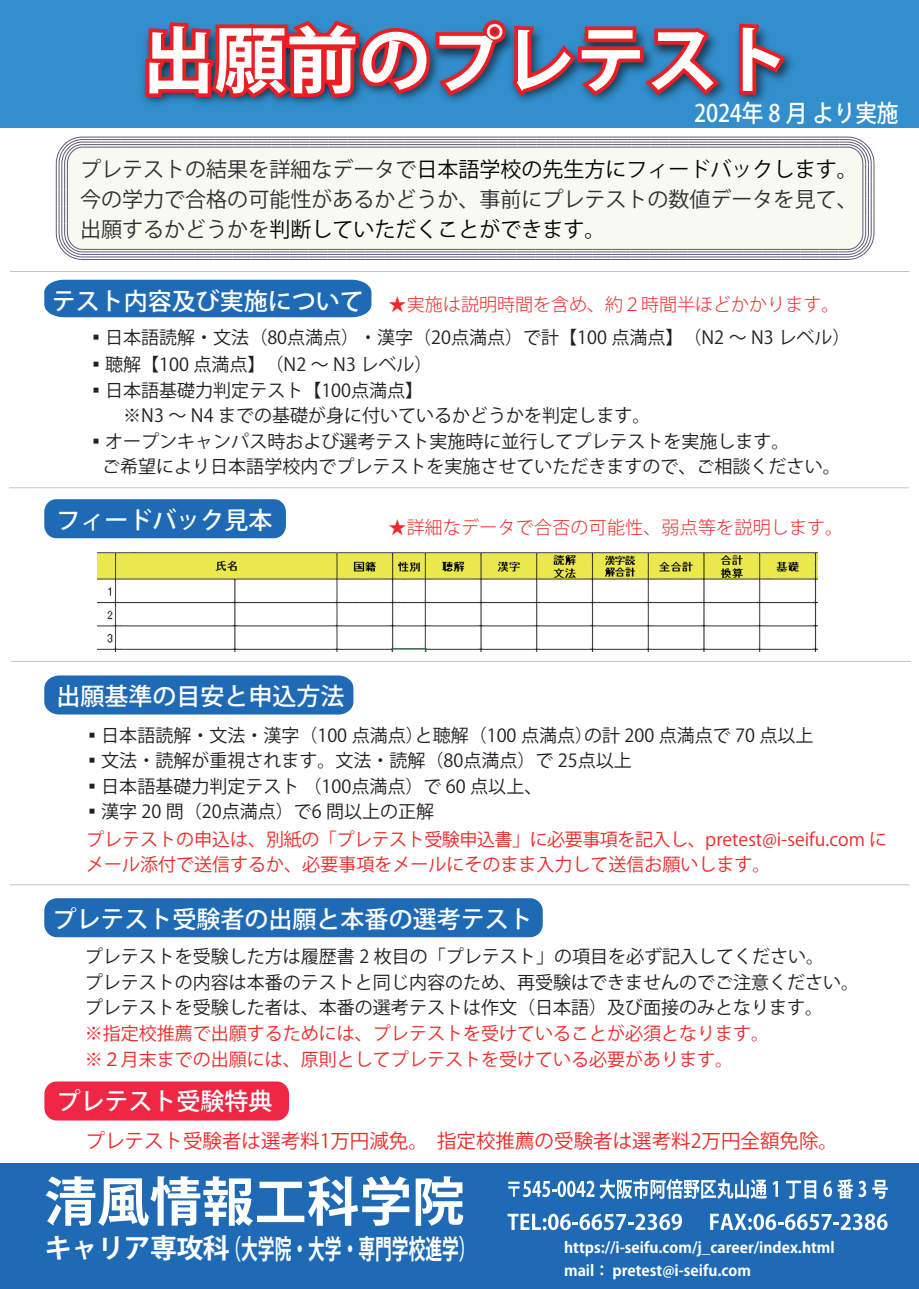
<style>
.page{position:relative;width:919px;height:1289px;background:#fff}
.page>*{position:absolute;margin:0;border:0;box-sizing:border-box;transform-origin:0 0}
.t1{font:700 72px "Koz Go Pro";color:#fff}
.t2{font:700 52.5px "Koz Go Pro";color:#fff}
.t3{font:700 27px "Koz Go Pro";color:#fff;scale:.62 1}
.t4{font:700 27px "Koz Go Pro";letter-spacing:-.025em;color:#fff}
.t5{font:500 24px "Koz Go Pro";color:#fff}
.t6{font:500 24px "Koz Go Pro";color:#fff;scale:.9 1}
.t7{font:21px/30px "Koz Go Pro";color:#2f3030;text-align:justify}
.t8{font:19.5px "Koz Go Pro";color:#ee2928}
.t9{font:18px/25.5px "Koz Go Pro";color:#231f20}
.t10{font:18px/25.5px "Koz Go Pro";color:#ee2928}
.t11{font:300 18px "Koz Go Pro";letter-spacing:.01em;color:#ee2928}
.t12{font:700 15px/22.5px "Koz Go Pro";color:#fff}
.s1{color:#030303}
</style>
<div class="page">
<div style="left:44px;top:898px;width:498px;height:39px;background:#1f6ab5;border-radius:13px"></div>
<div style="left:44px;top:675px;width:309px;height:39px;background:#1f6ab5"></div>
<div style="left:44px;top:280px;width:327px;height:37px;background:#1f6ab5"></div>
<div style="left:0;top:1px;width:918px;height:127px;background:#328ecc"></div>
<svg style="left:56px;top:136px;width:818px;height:124px"></svg>
<div style="left:0;top:1163px;width:918px;height:125px;background:#1f6ab5"></div>
<svg style="left:508px;top:1178px;width:258px;height:20px"></svg>
<svg style="left:772px;top:1181px;width:5px;height:15px"></svg>
<svg style="left:786px;top:1180px;width:30px;height:18px"></svg>
<svg style="left:823px;top:1179px;width:43px;height:19px"></svg>
<svg style="left:872px;top:1179px;width:15px;height:19px"></svg>
<svg style="left:507px;top:1213px;width:175px;height:17px"></svg>
<svg style="left:710px;top:1213px;width:177px;height:17px"></svg>
<svg style="left:142px;top:20px;width:582px;height:84px"></svg>
<svg style="left:736px;top:23px;width:54px;height:75px"></svg>
<div style="left:44px;top:499px;width:242px;height:39px;background:#1f6ab5;border-radius:12px"></div>
<hr style="left:10px;top:271px;width:899px;height:1px;background:#c2c3c5">
<hr style="left:9px;top:487px;width:899px;height:1px;background:#c2c3c5">
<hr style="left:11px;top:661px;width:899px;height:1px;background:#c2c3c5">
<hr style="left:10px;top:884px;width:899px;height:1px;background:#c2c3c5">
<div style="left:44px;top:1081px;width:245px;height:39px;background:#ed2744;border-radius:12px"></div>
<img style="left:97px;top:552px;width:720px;height:99px">
<h1 class="t1" style="left:142px;top:14px;width:650px">出願前のプレテスト</h1>
<h3 class="t6" style="left:694px;top:98px;width:228px">2024年 8 月より実施</h3>
<p class="t7" style="left:80px;top:154px;width:779px">プレテストの結果を詳細なデータで<span class="s1">日本語学校の先生方にフィードバックします。</span>今の学力で合格の可能性があるかどうか、事前にプレテストの数値データを見て、出願するかどうかを<span class="s1">判断していただくことができます。</span></p>
<h3 class="t5" style="left:52px;top:285px;width:314px">テスト内容及び実施について</h3>
<p class="t9" style="left:87px;top:325px;width:764px">▪日本語読解・文法（80点満点）・漢字（20点満点）で計【100 点満点】　（N2 ～ N3 レベル）</p>
<p class="t9" style="left:87px;top:352px;width:347px">▪聴解【100 点満点】　（N2 ～ N3 レベル）</p>
<p class="t9" style="left:87px;top:378px;width:564px">▪日本語基礎力判定テスト【100点満点】<br>　　※N3 ～ N4 までの基礎が身に付いているかどうかを判定します。</p>
<p class="t9" style="left:84px;top:429px;width:757px">▪オープンキャンパス時および選考テスト実施時に並行してプレテストを実施します。<br>　ご希望により日本語学校内でプレテストを実施させていただきますので、ご相談ください。</p>
<p class="t11" style="left:388px;top:292px;width:452px">★実施は説明時間を含め、約２時間半ほどかかります。</p>
<h3 class="t5" style="left:56px;top:505px;width:218px">フィードバック見本</h3>
<p class="t11" style="left:388px;top:515px;width:456px">★詳細なデータで合否の可能性、弱点等を説明します。</p>
<h3 class="t5" style="left:56px;top:681px;width:290px">出願基準の目安と申込方法</h3>
<p class="t9" style="left:83px;top:722px;width:731px">▪日本語読解・文法・漢字（100 点満点）と聴解（100 点満点）の計 200 点満点で 70 点以上</p>
<p class="t9" style="left:83px;top:748px;width:550px">▪文法・読解が重視されます。文法・読解（80点満点）で 25点以上</p>
<p class="t9" style="left:83px;top:773px;width:460px">▪日本語基礎力判定テスト （100点満点）で 60 点以上、</p>
<p class="t9" style="left:83px;top:799px;width:352px">▪漢字 20 問（20点満点）で6 問以上の正解</p>
<p class="t10" style="left:86px;top:826px;width:802px">プレテストの申込は、別紙の「プレテスト受験申込書」に必要事項を記入し、pretest@i-seifu.com にメール添付で送信するか、必要事項をメールにそのまま入力して送信お願いします。</p>
<h3 class="t5" style="left:52px;top:903px;width:482px">プレテスト受験者の出願と本番の選考テスト</h3>
<p class="t9" style="left:85px;top:944px;width:776px">プレテストを受験した方は履歴書 2 枚目の「プレテスト」の項目を必ず記入してください。<br>プレテストの内容は本番のテストと同じ内容のため、再受験はできませんのでご注意ください。プレテストを受験した者は、本番の選考テストは作文（日本語）及び面接のみとなります。</p>
<p class="t10" style="left:85px;top:1021px;width:686px">※指定校推薦で出願するためには、プレテストを受けていることが必須となります。※２月末までの出願には、原則としてプレテストを受けている必要があります。</p>
<h3 class="t5" style="left:56px;top:1085px;width:218px">プレテスト受験特典</h3>
<p class="t8" style="left:86px;top:1128px;width:754px">プレテスト受験者は選考料1万円減免。 指定校推薦の受験者は選考料2万円全額免除。</p>
<h3 class="t5" style="left:55px;top:1093px;width:217px">プレテスト受験特典</h3>
<h2 class="t2" style="left:44px;top:1167px;width:422px">清風情報工科学院</h2>
<h3 class="t4" style="left:45px;top:1230px;width:187px">キャリア専攻科</h3>
<h3 class="t3" style="left:224px;top:1231px;width:406px">（大学院・大学・専門学校進学）</h3>
<p class="t12" style="left:564px;top:1237px;width:272px">https://i-seifu.com/j_career/index.html mail： pretest@i-seifu.com</p>
</div>
